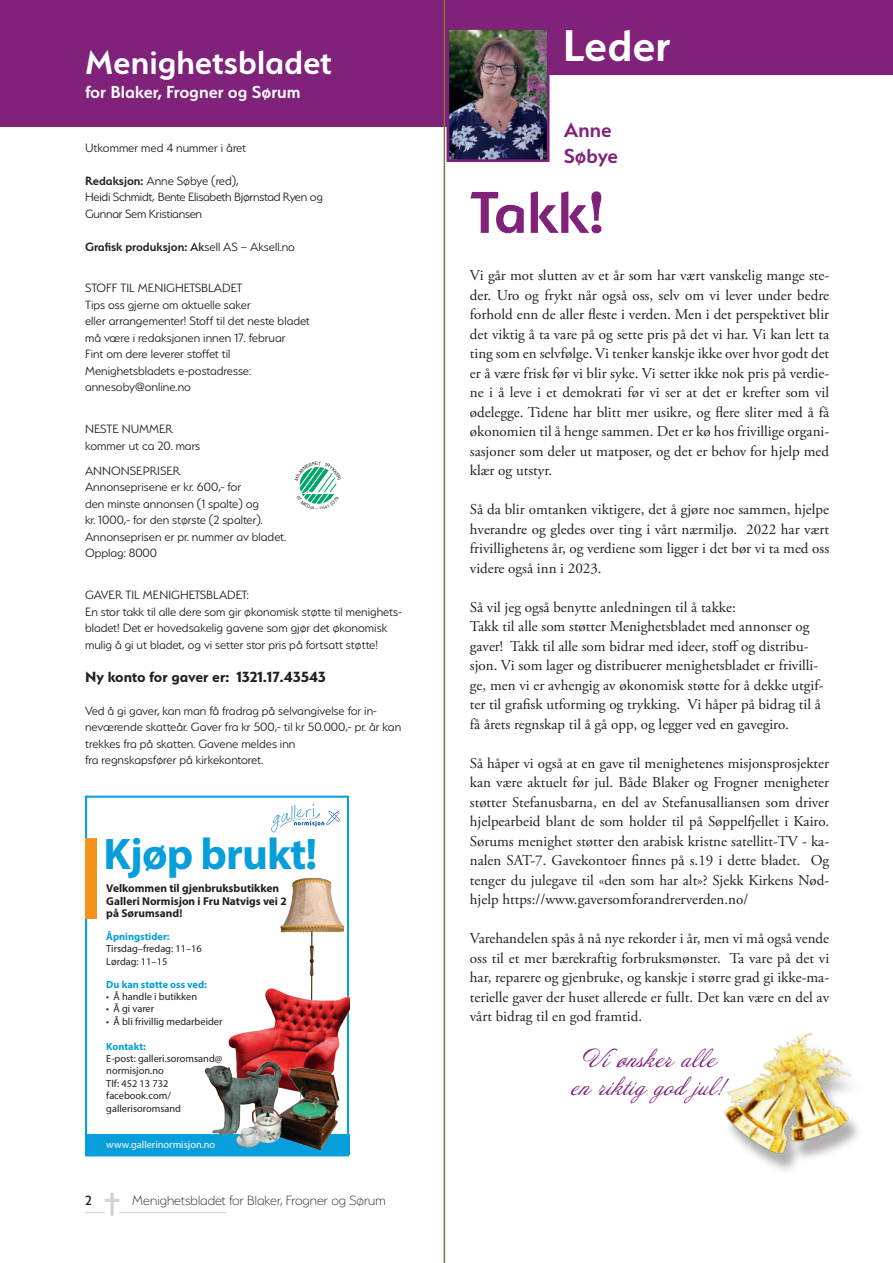
<style>
.page{position:relative;width:893px;height:1263px;background:#fff}
.page>*{position:absolute;margin:0;border:0;box-sizing:border-box;transform-origin:0 0}
.t1{font:600 66px "Serenity";color:#80227a}
.t2{font:600 49.5px "Serenity";color:#fff}
.t3{font:700 44.4px "Myriad Pro";letter-spacing:-.02em;color:#069edb}
.t4{font:600 37.5px "Serenity";color:#fff}
.t5{font:600 22.8px/25.5px "Serenity";color:#80227a}
.t6{font:22.5px/28.5px "Annabelle JF";color:#80227a;text-align:center}
.t7{font:600 19.5px "Serenity";color:#fff}
.t8{font:700 16.5px "Serenity";letter-spacing:-.005em;color:#231f20}
.t9{font:15px/19.5px "Adobe Garamond Pro";color:#231f20;text-align:justify}
.t10{font:200 15px "Serenity";color:#231f20}
.t11{font:500 15px "Serenity";color:#231f20}
.t12{font:300 13.5px/16.5px "Serenity";color:#231f20}
.t13{font:300 13.5px/16.5px "Serenity";letter-spacing:-.02em;color:#231f20}
.t14{font:600 13.5px "Serenity";color:#231f20}
.t15{font:700 11.4px/12.5px "Myriad Pro";color:#231f20}
.t16{font:10.35px/12.5px "Myriad Pro";color:#231f20}
.t17{font:700 10.35px "Myriad Pro";color:#069edb}
.t18{font:10.35px "Myriad Pro";color:#fff}
.s1{font-weight:600}
.s2{font-weight:500}
.s3{font-weight:300}
</style>
<div class="page">
<hr style="left:119px;top:1212px;width:107px;height:1px;background:#d1d2d4">
<svg style="left:85px;top:1193px;width:34px;height:23px"></svg>
<div style="left:443px;top:0;width:450px;height:74px;background:#80227a"></div>
<img style="left:450px;top:31px;width:95px;height:127px">
<div style="left:446px;top:27px;width:103px;height:135px;border:3px solid #80227a"></div>
<div style="left:0;top:0;width:446px;height:126px;background:#80227a"></div>
<hr style="left:444px;top:0;width:1px;height:1263px;background:#7c774a">
<div style="left:85px;top:1134px;width:264px;height:20px;background:#069edb"></div>
<div style="left:85px;top:796px;width:264px;height:360px;border:2px solid #069edb"></div>
<div style="left:85px;top:838px;width:12px;height:81px;background:#f7931d"></div>
<svg style="left:271px;top:804px;width:69px;height:29px"></svg>
<img style="left:280px;top:851px;width:69px;height:122px">
<img style="left:228px;top:973px;width:121px;height:147px">
<img style="left:204px;top:1059px;width:82px;height:77px">
<img style="left:268px;top:1063px;width:78px;height:93px">
<img style="left:247px;top:1100px;width:41px;height:49px">
<img style="left:236px;top:1121px;width:25px;height:27px">
<img style="left:724px;top:1033px;width:135px;height:137px">
<svg style="left:299px;top:467px;width:38px;height:37px"></svg>
<h3 class="t4" style="left:85px;top:42px;width:249px">Menighetsbladet</h3>
<h3 class="t7" style="left:85px;top:81px;width:217px">for Blaker, Frogner og Sørum</h3>
<p class="t12" style="left:85px;top:139px;width:163px">Utkommer med 4 nummer i året</p>
<p class="t13" style="left:85px;top:172px;width:239px"><span class="s1">Redaksjon:</span> Anne Søbye (red),<br>Heidi Schmidt, Bente Elisabeth Bjørnstad Ryen og<br>Gunnar Sem Kristiansen</p>
<p class="t14" style="left:85px;top:239px;width:211px">Grafisk produksjon: <span class="s2">Ak</span><span class="s3">sell AS – Aksell.no</span></p>
<p class="t12" style="left:85px;top:280px;width:226px">STOFF TIL MENIGHETSBLADET<br>Tips oss gjerne om aktuelle saker<br>eller arrangementer! Stoff til det neste bladet må være i redaksjonen innen 17. februar<br>Fint om dere leverer stoffet til Menighetsbladets e-postadresse: annesoby@online.no</p>
<p class="t12" style="left:85px;top:421px;width:117px">NESTE NUMMER kommer ut ca 20. mars</p>
<p class="t12" style="left:85px;top:462px;width:203px">ANNONSEPRISER<br>Annonseprisene er kr. 600,- for<br>den minste annonsen (1 spalte) og<br>kr. 1000,- for den største (2 spalter).<br>Annonseprisen er pr. nummer av bladet.<br>Opplag: 8000</p>
<p class="t12" style="left:85px;top:587px;width:318px">GAVER TIL MENIGHETSBLADET:<br>En stor takk til alle dere som gir økonomisk støtte til menighets&shy;bladet! Det er hovedsakelig gavene som gjør det økonomisk mulig å gi ut bladet, og vi setter stor pris på fortsatt støtte!</p>
<p class="t8" style="left:85px;top:667px;width:242px">Ny konto for gaver er: 1321.17.43543</p>
<p class="t12" style="left:85px;top:702px;width:318px">Ved å gi gaver, kan man få fradrag på selvangivelse for in&shy;neværende skatteår. Gaver fra kr 500,- til kr 50.000,- pr. år kan trekkes fra på skatten. Gavene meldes inn<br>fra regnskapsfører på kirkekontoret.</p>
<h3 class="t3" style="left:104px;top:825px;width:215px">Kjøp brukt!</h3>
<p class="t15" style="left:106px;top:882px;width:182px">Velkommen til gjenbruksbutikken<br>Galleri Normisjon i Fru Natvigs vei 2 på Sørumsand!</p>
<p class="t17" style="left:106px;top:930px;width:65px">Åpningstider:</p>
<p class="t16" style="left:106px;top:942px;width:97px">Tirsdag–fredag: 11–16<br>Lørdag: 11–15</p>
<p class="t17" style="left:106px;top:977px;width:102px">Du kan støtte oss ved:</p>
<p class="t16" style="left:106px;top:990px;width:92px">• Å handle i butikken</p>
<p class="t16" style="left:106px;top:1002px;width:49px">• Å gi varer</p>
<p class="t16" style="left:106px;top:1015px;width:118px">• Å bli frivillig medarbeider</p>
<p class="t17" style="left:106px;top:1039px;width:41px">Kontakt:</p>
<p class="t16" style="left:106px;top:1052px;width:118px">E-post: galleri.soromsand@ normisjon.no<br>Tlf: 452 13 732 facebook.com/ gallerisoromsand</p>
<p class="t18" style="left:106px;top:1138px;width:111px">www.gallerinormisjon.no</p>
<p class="t11" style="left:85px;top:1192px;width:8px">2</p>
<p class="t10" style="left:132px;top:1193px;width:255px">Menighetsbladet for Blaker, Frogner og Sørum</p>
<h2 class="t2" style="left:563px;top:18px;width:110px">Leder</h2>
<h3 class="t5" style="left:564px;top:117px;width:56px">Anne<br>Søbye</h3>
<h1 class="t1" style="left:470px;top:176px;width:136px">Takk!</h1>
<p class="t9" style="left:470px;top:266px;width:361px">Vi går mot slutten av et år som har vært vanskelig mange ste&shy;der. Uro og frykt når også oss, selv om vi lever under bedre forhold enn de aller fleste i verden. Men i det perspektivet blir det viktig å ta vare på og sette pris på det vi har. Vi kan lett ta ting som en selvfølge. Vi tenker kanskje ikke over hvor godt det er å være frisk før vi blir syke. Vi setter ikke nok pris på verdie&shy;ne i å leve i et demokrati før vi ser at det er krefter som vil ødelegge. Tidene har blitt mer usikre, og flere sliter med å få økonomien til å henge sammen. Det er kø hos frivillige organi&shy;sasjoner som deler ut matposer, og det er behov for hjelp med klær og utstyr.</p>
<p class="t9" style="left:470px;top:500px;width:361px">Så da blir omtanken viktigere, det å gjøre noe sammen, hjelpe hverandre og gledes over ting i vårt nærmiljø. 2022 har vært frivillighetens år, og verdiene som ligger i det bør vi ta med oss videre også inn i 2023.</p>
<p class="t9" style="left:470px;top:598px;width:355px;text-align:left">Så vil jeg også benytte anledningen til å takke:<br>Takk til alle som støtter Menighetsbladet med annonser og gaver! Takk til alle som bidrar med ideer, stoff og distribu&shy;sjon. Vi som lager og distribuerer menighetsbladet er frivilli&shy;ge, men vi er avhengig av økonomisk støtte for å dekke utgif&shy;ter til grafisk utforming og trykking. Vi håper på bidrag til å få årets regnskap til å gå opp, og legger ved en gavegiro.</p>
<p class="t9" style="left:470px;top:754px;width:361px">Så håper vi også at en gave til menighetenes misjonsprosjekter kan være aktuelt før jul. Både Blaker og Frogner menigheter støtter Stefanusbarna, en del av Stefanusalliansen som driver hjelpearbeid blant de som holder til på Søppelfjellet i Kairo.<br>Sørums menighet støtter den arabisk kristne satellitt-TV - ka&shy;nalen SAT-7. Gavekontoer finnes på s.19 i dette bladet. Og tenger du julegave til «den som har alt»? Sjekk Kirkens Nød&shy;hjelp https://www.gaversomforandrerverden.no/</p>
<p class="t9" style="left:470px;top:929px;width:361px">Varehandelen spås å nå nye rekorder i år, men vi må også vende oss til et mer bærekraftig forbruksmønster. Ta vare på det vi har, reparere og gjenbruke, og kanskje i større grad gi ikke-ma&shy;terielle gaver der huset allerede er fullt. Det kan være en del av vårt bidrag til en god framtid.</p>
<h3 class="t6" style="left:571px;top:1046px;width:159px">Vi ønsker alle en riktig god jul!</h3>
</div>
